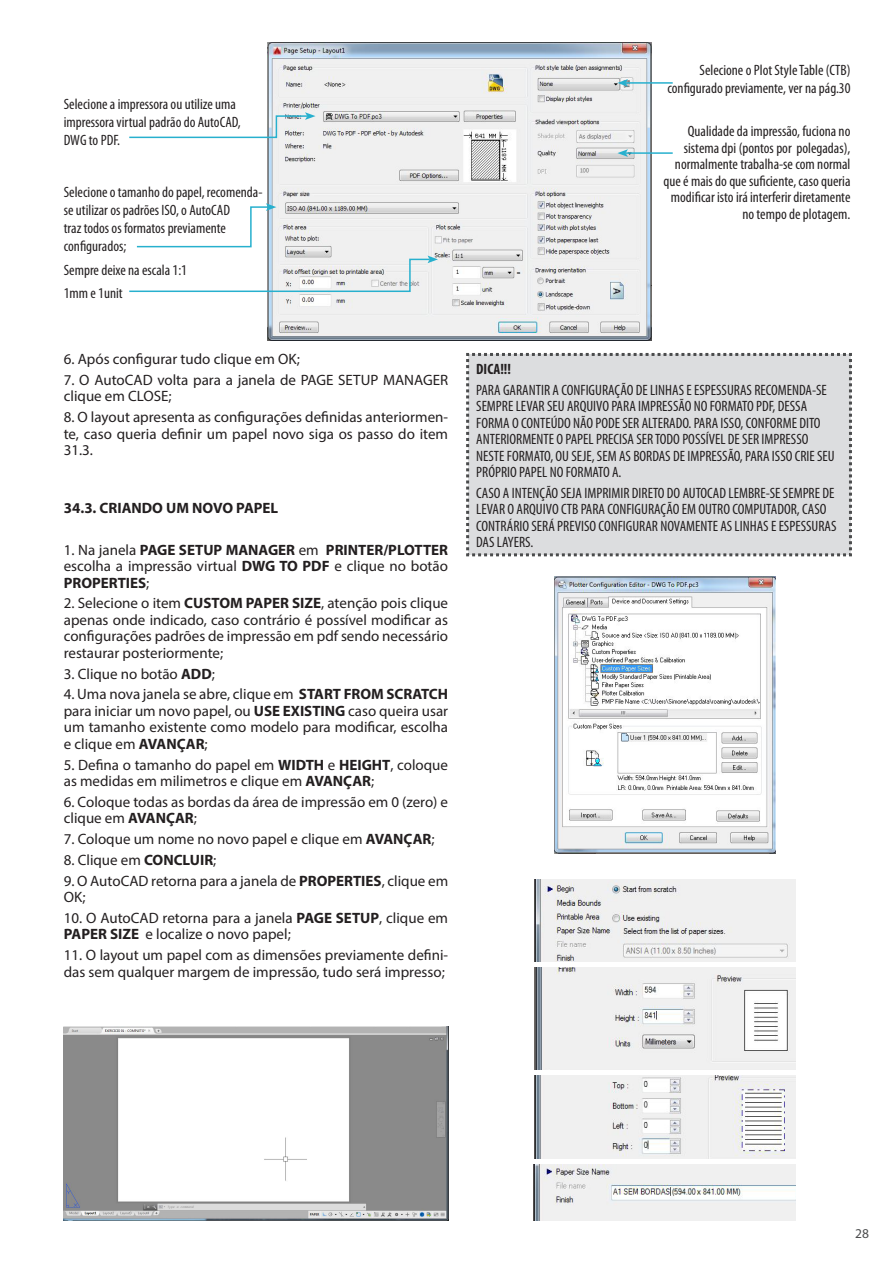
<style>
.page{position:relative;width:893px;height:1263px;background:#fff}
.page>*{position:absolute;margin:0;border:0;box-sizing:border-box;transform-origin:0 0}
.t1{font:15px/16.5px "Myriad Pro";color:#231f20}
.t2{font:condensed 15px/16.5px "Myriad Pro";color:#231f20}
.t3{font:700 15px "Myriad Pro";color:#231f20}
.t4{font:700 condensed 15px "Myriad Pro";color:#231f20}
.t5{font:13.5px "Myriad Pro";color:#4b4c4d}
.s1{font-weight:700}
</style>
<div class="page">
<img style="left:267px;top:43px;width:385px;height:298px">
<svg style="left:136px;top:203px;width:140px;height:45px"></svg>
<svg style="left:129px;top:112px;width:186px;height:27px"></svg>
<svg style="left:129px;top:256px;width:309px;height:37px"></svg>
<hr style="left:626px;top:82px;width:47px;height:2px;background:#27b0ce">
<svg style="left:617px;top:79px;width:11px;height:8px"></svg>
<hr style="left:626px;top:152px;width:47px;height:2px;background:#27b0ce">
<svg style="left:617px;top:149px;width:11px;height:8px"></svg>
<div style="left:466px;top:353px;width:386px;height:204px;background:#dcdddf"></div>
<img style="left:555px;top:577px;width:220px;height:276px">
<img style="left:534px;top:879px;width:262px;height:83px">
<img style="left:535px;top:968px;width:261px;height:102px">
<img style="left:534px;top:1076px;width:262px;height:82px">
<img style="left:534px;top:1164px;width:262px;height:56px">
<img style="left:64px;top:1027px;width:384px;height:193px">
<p class="t2" style="left:64px;top:95px;width:179px;line-height:18px">Selecione a impressora ou utilize uma impressora virtual padrão do AutoCAD,<br>DWG to PDF.</p>
<p class="t2" style="left:64px;top:183px;width:200px;line-height:18px">Selecione o tamanho do papel, recomenda&shy;se utilizar os padrões ISO, o AutoCAD<br>traz todos os formatos previamente configurados;</p>
<p class="t2" style="left:64px;top:259px;width:125px;line-height:22.2px">Sempre deixe na escala 1:1<br>1mm e 1unit</p>
<p class="t1" style="left:64px;top:351px;width:238px">6. Após configurar tudo clique em OK;</p>
<p class="t1" style="left:64px;top:371px;width:386px">7. O AutoCAD volta para a janela de PAGE SETUP MANAGER clique em CLOSE;</p>
<p class="t1" style="left:64px;top:409px;width:386px;text-align:justify">8. O layout apresenta as configurações definidas anteriormen&shy;te, caso queria definir um papel novo siga os passo do item 31.3.</p>
<p class="t3" style="left:64px;top:498px;width:216px">34.3. CRIANDO UM NOVO PAPEL</p>
<p class="t1" style="left:64px;top:541px;width:386px;text-align:justify">1. Na janela <span class="s1">PAGE SETUP MANAGER</span> em <span class="s1">PRINTER/PLOTTER </span>escolha a impressão virtual <span class="s1">DWG TO PDF</span> e clique no botão <span class="s1">PROPERTIES</span>;</p>
<p class="t1" style="left:64px;top:595px;width:386px;text-align:justify">2. Selecione o item <span class="s1">CUSTOM PAPER SIZE</span>, atenção pois clique apenas onde indicado, caso contrário é possível modificar as configurações padrões de impressão em pdf sendo necessário restaurar posteriormente;</p>
<p class="t1" style="left:64px;top:665px;width:153px">3. Clique no botão <span class="s1">ADD</span>;</p>
<p class="t1" style="left:64px;top:686px;width:386px;text-align:justify">4. Uma nova janela se abre, clique em <span class="s1">START FROM SCRATCH </span>para iniciar um novo papel, ou <span class="s1">USE EXISTING</span> caso queira usar um tamanho existente como modelo para modificar, escolha e clique em <span class="s1">AVANÇAR</span>;</p>
<p class="t1" style="left:64px;top:756px;width:386px">5. Defina o tamanho do papel em <span class="s1">WIDTH</span> e <span class="s1">HEIGHT</span>, coloque as medidas em milimetros e clique em <span class="s1">AVANÇAR</span>;</p>
<p class="t1" style="left:64px;top:793px;width:386px">6. Coloque todas as bordas da área de impressão em 0 (zero) e clique em <span class="s1">AVANÇAR</span>;</p>
<p class="t1" style="left:64px;top:830px;width:372px">7. Coloque um nome no novo papel e clique em <span class="s1">AVANÇAR</span>;</p>
<p class="t1" style="left:64px;top:851px;width:154px">8. Clique em <span class="s1">CONCLUIR</span>;</p>
<p class="t1" style="left:64px;top:872px;width:386px">9. O AutoCAD retorna para a janela de <span class="s1">PROPERTIES</span>, clique em<br>OK;</p>
<p class="t1" style="left:64px;top:909px;width:386px">10. O AutoCAD retorna para a janela <span class="s1">PAGE SETUP</span>, clique em<br><span class="s1">PAPER SIZE</span> e localize o novo papel;</p>
<p class="t1" style="left:64px;top:946px;width:386px">11. O layout um papel com as dimensões previamente defini&shy;das sem qualquer margem de impressão, tudo será impresso;</p>
<p class="t2" style="left:667px;top:61px;width:184px;line-height:18px;text-align:right">Selecione o Plot Style Table (CTB) configurado previamente, ver na pág.30</p>
<p class="t2" style="left:663px;top:123px;width:188px;text-align:right">Qualidade da impressão, fuciona no sistema dpi (pontos por polegadas), normalmente trabalha-se com normal que é mais do que suficiente, caso queria modificar isto irá interferir diretamente no tempo de plotagem.</p>
<p class="t4" style="left:476px;top:359px;width:36px">DICA!!!</p>
<p class="t2" style="left:476px;top:381px;width:360px">PARA GARANTIR A CONFIGURAÇÃO DE LINHAS E ESPESSURAS RECOMENDA-SE SEMPRE LEVAR SEU ARQUIVO PARA IMPRESSÃO NO FORMATO PDF, DESSA FORMA O CONTEÚDO NÃO PODE SER ALTERADO. PARA ISSO, CONFORME DITO ANTERIORMENTE O PAPEL PRECISA SER TODO POSSÍVEL DE SER IMPRESSO NESTE FORMATO, OU SEJE, SEM AS BORDAS DE IMPRESSÃO, PARA ISSO CRIE SEU PRÓPRIO PAPEL NO FORMATO A.</p>
<p class="t2" style="left:476px;top:484px;width:362px">CASO A INTENÇÃO SEJA IMPRIMIR DIRETO DO AUTOCAD LEMBRE-SE SEMPRE DE LEVAR O ARQUIVO CTB PARA CONFIGURAÇÃO EM OUTRO COMPUTADOR, CASO CONTRÁRIO SERÁ PREVISO CONFIGURAR NOVAMENTE AS LINHAS E ESPESSURAS DAS LAYERS.</p>
<p class="t5" style="left:855px;top:1225px;width:15px">28</p>
</div>
